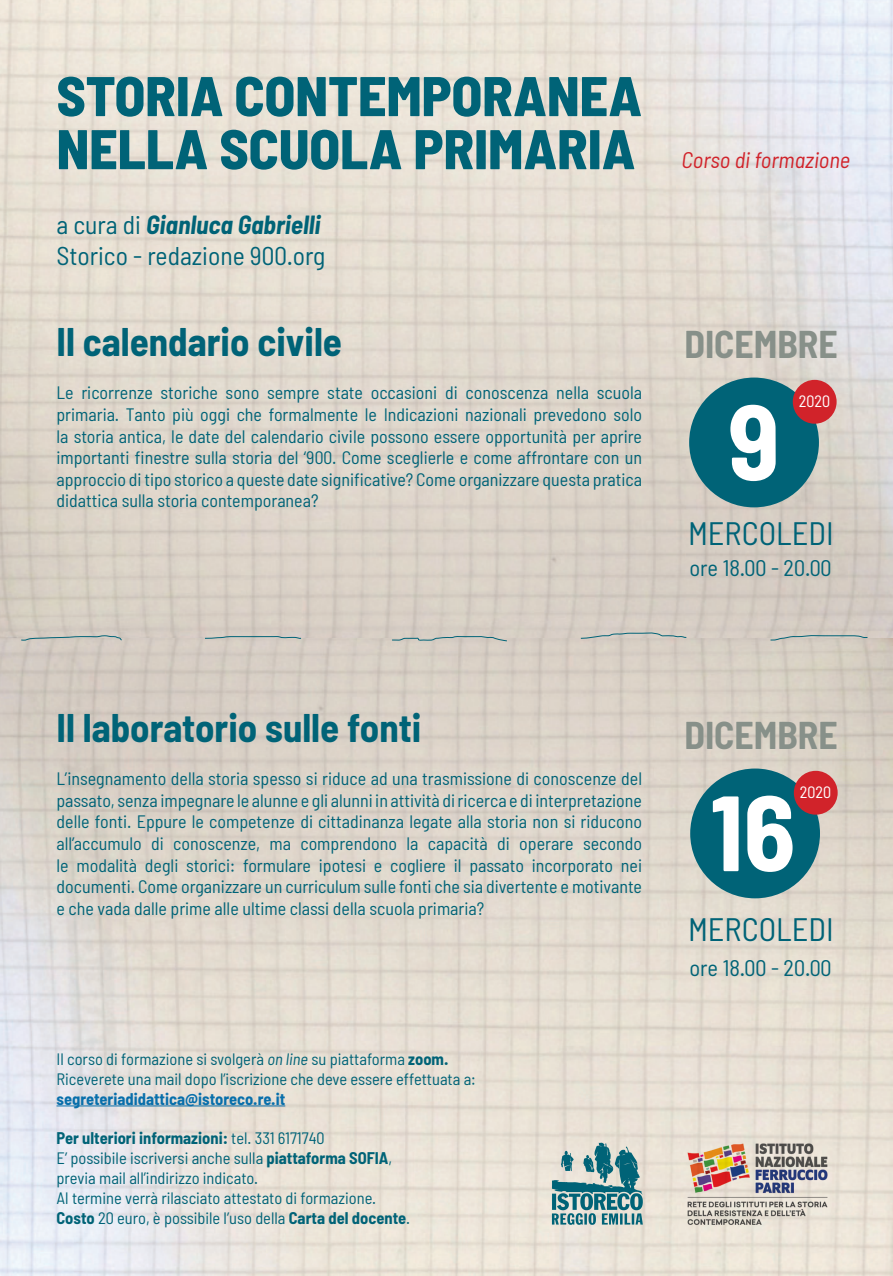
<style>
.page{position:relative;width:893px;height:1276px;background:#fff}
.page>*{position:absolute;margin:0;border:0;box-sizing:border-box;transform-origin:0 0}
.t1{font:700 semi-condensed 106.65px "Barlow";color:#fff}
.t2{font:800 semi-condensed 55.8px/53.1px "Barlow";color:#006377}
.t3{font:700 semi-condensed 39px "Barlow";color:#006377}
.t4{font:700 semi-condensed 37.8px "Barlow";color:#879089}
.t5{font:semi-condensed 32.4px "Barlow";color:#006377}
.t6{font:semi-condensed 25.65px/30.8px "Barlow";color:#006377}
.t7{font:semi-condensed 22.5px "Barlow";color:#006377}
.t8{font:italic semi-condensed 22.5px "Barlow";color:#d1232a}
.t9{font:semi-condensed 18px/21.6px "Barlow";color:#006377;text-align:justify}
.t10{font:semi-condensed 16.5px/19.8px "Barlow";color:#006377}
.t11{font:700 semi-condensed 16.5px "Barlow";color:#086fab}
.t12{font:semi-condensed 16.35px "Barlow";color:#fff}
.s1{font-weight:700;font-style:italic}
.s2{font-style:italic}
.s3{font-weight:700}
</style>
<div class="page">
<img style="left:0;top:0;width:893px;height:1276px">
<img style="left:546px;top:1140px;width:101px;height:88px">
<img style="left:679px;top:1134px;width:158px;height:99px">
<div style="left:689px;top:377px;width:130px;height:130px;background:#006377;border-radius:50%"></div>
<div style="left:793px;top:380px;width:44px;height:44px;background:#d1232a;border-radius:50%"></div>
<div style="left:690px;top:768px;width:130px;height:130px;background:#006377;border-radius:50%"></div>
<div style="left:794px;top:771px;width:44px;height:43px;background:#d1232a;border-radius:50%"></div>
<hr style="left:57px;top:1105px;width:228px;height:1px;background:#086fab">
<svg style="left:21px;top:635px;width:102px;height:6px"></svg>
<svg style="left:204px;top:636px;width:98px;height:3px"></svg>
<svg style="left:391px;top:636px;width:117px;height:6px"></svg>
<svg style="left:580px;top:632px;width:107px;height:7px"></svg>
<svg style="left:770px;top:634px;width:98px;height:7px"></svg>
<h2 class="t2" style="left:57px;top:68px;width:587px">STORIA CONTEMPORANEA<br>NELLA SCUOLA PRIMARIA</h2>
<h3 class="t6" style="left:57px;top:209px;width:270px">a cura di <span class="s1">Gianluca Gabrielli<br></span>Storico - redazione 900.org</h3>
<h3 class="t3" style="left:57px;top:318px;width:287px">Il calendario civile</h3>
<p class="t9" style="left:57px;top:381px;width:587px">Le ricorrenze storiche sono sempre state occasioni di conoscenza nella scuola primaria. Tanto più oggi che formalmente le Indicazioni nazionali prevedono solo la storia antica, le date del calendario civile possono essere opportunità per aprire importanti finestre sulla storia del ‘900. Come sceglierle e come affrontare con un approccio di tipo storico a queste date significative? Come organizzare questa pratica didattica sulla storia contemporanea?</p>
<p class="t8" style="left:682px;top:146px;width:170px">Corso di formazione</p>
<h3 class="t4" style="left:684px;top:321px;width:155px">DICEMBRE</h3>
<p class="t12" style="left:799px;top:391px;width:33px">2020</p>
<h1 class="t1" style="left:728px;top:375px;width:53px">9</h1>
<h3 class="t5" style="left:688px;top:513px;width:147px">MERCOLEDI</h3>
<p class="t7" style="left:689px;top:553px;width:144px">ore 18.00 - 20.00</p>
<h3 class="t3" style="left:57px;top:704px;width:366px">Il laboratorio sulle fonti</h3>
<p class="t9" style="left:57px;top:767px;width:587px">L’insegnamento della storia spesso si riduce ad una trasmissione di conoscenze del passato, senza impegnare le alunne e gli alunni in attività di ricerca e di interpretazione delle fonti. Eppure le competenze di cittadinanza legate alla storia non si riducono all’accumulo di conoscenze, ma comprendono la capacità di operare secondo le modalità degli storici: formulare ipotesi e cogliere il passato incorporato nei documenti. Come organizzare un curriculum sulle fonti che sia divertente e motivante e che vada dalle prime alle ultime classi della scuola primaria?</p>
<p class="t10" style="left:57px;top:1049px;width:421px">Il corso di formazione si svolgerà <span class="s2">on line</span> su piattaforma <span class="s3">zoom.<br></span>Riceverete una mail dopo l’iscrizione che deve essere effettuata a:</p>
<p class="t11" style="left:57px;top:1088px;width:230px">segreteriadidattica@istoreco.re.it</p>
<p class="t10" style="left:57px;top:1128px;width:355px"><span class="s3">Per ulteriori informazioni:</span> tel. 331 6171740<br>E’ possibile iscriversi anche sulla <span class="s3">piattaforma SOFIA</span>, previa mail all’indirizzo indicato.<br>Al termine verrà rilasciato attestato di formazione.<br><span class="s3">Costo</span> 20 euro, è possibile l’uso della <span class="s3">Carta del docente</span>.</p>
<h3 class="t4" style="left:684px;top:712px;width:155px">DICEMBRE</h3>
<p class="t12" style="left:800px;top:782px;width:33px">2020</p>
<h1 class="t1" style="left:711px;top:766px;width:86px">16</h1>
<h3 class="t5" style="left:688px;top:909px;width:147px">MERCOLEDI</h3>
<p class="t7" style="left:689px;top:954px;width:144px">ore 18.00 - 20.00</p>
</div>
